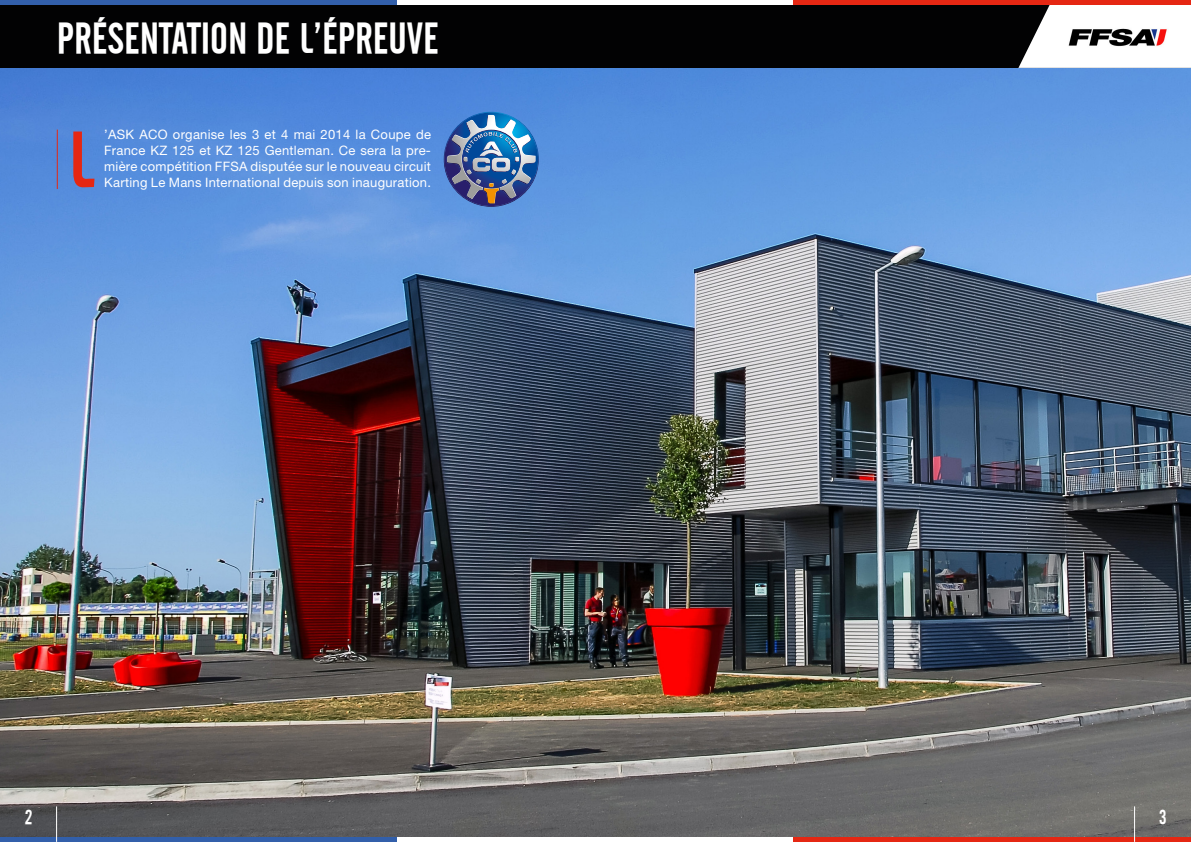
<style>
.page{position:relative;width:1191px;height:842px;background:#fff}
.page>*{position:absolute;margin:0;border:0;box-sizing:border-box;transform-origin:0 0}
.t1{font:79px "Cafeta";color:#e52713}
.t2{font:42.5px "Cafeta";color:#fff}
.t3{font:20px "Cafeta";color:#fff}
.t4{font:13px/16px "Helvetica Neue LT Pro";letter-spacing:.02em;color:#fff;text-align:justify}
</style>
<div class="page">
<img style="left:0;top:68px;width:1191px;height:770px">
<div style="left:0;top:0;width:1191px;height:68px;background:#020203"></div>
<hr style="left:0;top:838px;width:397px;height:4px;background:#325faa">
<hr style="left:793px;top:838px;width:398px;height:4px;background:#e52713">
<hr style="left:57px;top:130px;width:1px;height:59px;background:#e52713">
<hr style="left:56px;top:806px;width:1px;height:36px;background:#fff">
<hr style="left:1134px;top:806px;width:1px;height:36px;background:#fff">
<svg style="left:1018px;top:4px;width:173px;height:65px;background:#dbd9da"></svg>
<hr style="left:0;top:0;width:397px;height:4px;background:#325faa">
<hr style="left:397px;top:0;width:396px;height:4px;background:#fff">
<hr style="left:793px;top:0;width:398px;height:4px;background:#e52713">
<img style="left:1063px;top:23px;width:111px;height:27px">
<img style="left:444px;top:112px;width:95px;height:95px">
<h2 class="t2" style="left:57px;top:15px;width:383px">PRÉSENTATION DE L’ÉPREUVE</h2>
<h1 class="t1" style="left:68px;top:116px;width:28px">L</h1>
<p class="t4" style="left:104px;top:126px;width:328px">’ASK ACO organise les 3 et 4 mai 2014 la Coupe de France KZ 125 et KZ 125 Gentleman. Ce sera la pre&shy;mière compétition FFSA disputée sur le nouveau circuit</p>
<p class="t4" style="left:104px;top:174px;width:328px">Karting Le Mans International depuis son inauguration.</p>
<h3 class="t3" style="left:25px;top:806px;width:9px">2</h3>
<h3 class="t3" style="left:1159px;top:806px;width:9px">3</h3>
</div>
